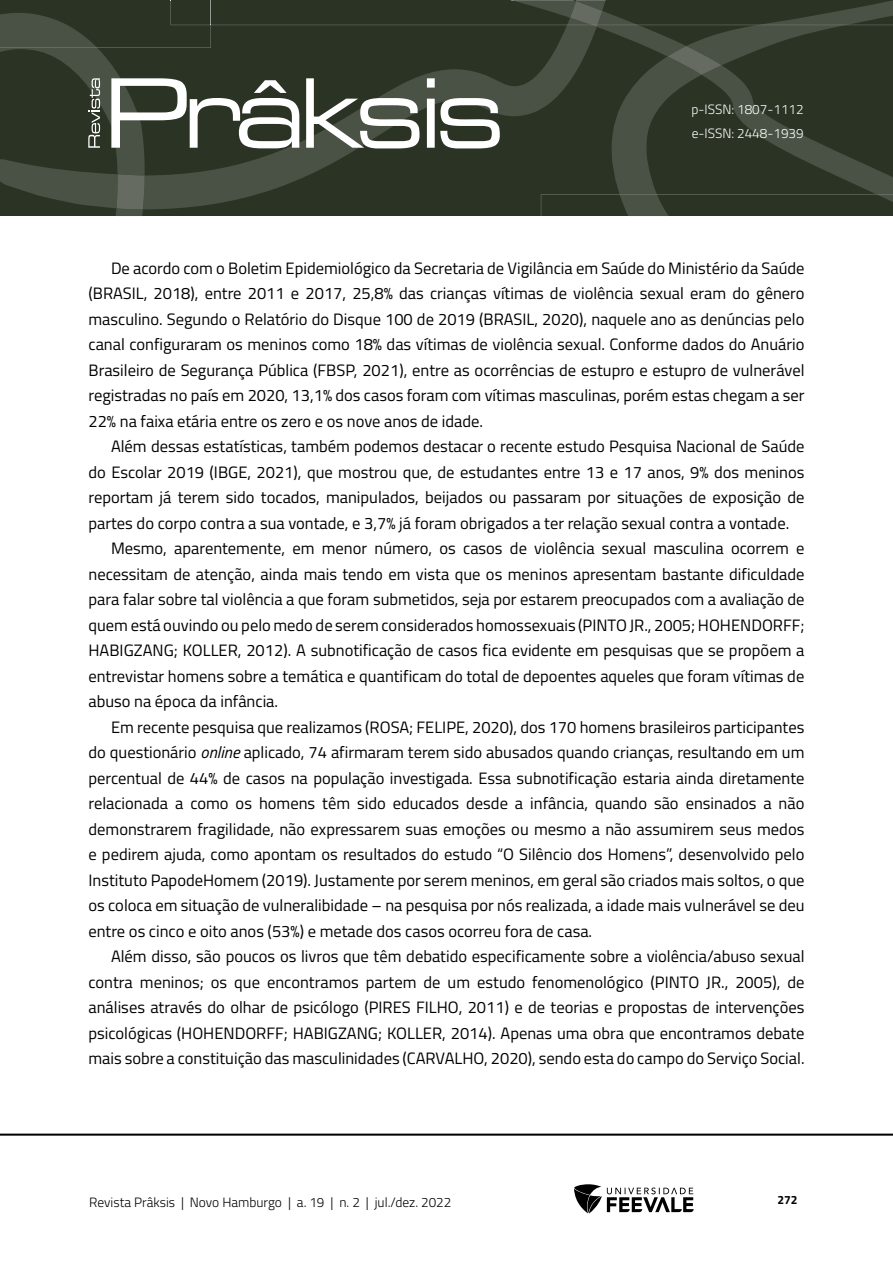
<style>
.page{position:relative;width:893px;height:1263px;background:#fff}
.page>*{position:absolute;margin:0;border:0;box-sizing:border-box;transform-origin:0 0}
.Corpo_de_texto{font:16.5px/25.5px "Titillium Web";color:#000;text-align:justify}
.t1{font:300 13.5px "Titillium Web";color:#000}
.t2{font:300 13.5px/24px "Titillium Web";color:#fff}
.t3{font:700 12px "Titillium Web";color:#000}
.s1{font-style:italic}
</style>
<div class="page">
<hr style="left:0;top:1133px;width:893px;height:3px;background:#000">
<svg style="left:574px;top:1184px;width:120px;height:29px"></svg>
<svg style="left:0;top:0;width:893px;height:216px;background:#3c4436"></svg>
<p class="t2" style="left:691px;top:97px;width:114px">p-ISSN: 1807-1112 e-ISSN: 2448-1939</p>
<p class="Corpo_de_texto" style="left:88px;top:254px;width:717px;text-indent:22px">De acordo com o Boletim Epidemiológico da Secretaria de Vigilância em Saúde do Ministério da Saúde (BRASIL, 2018), entre 2011 e 2017, 25,8% das crianças vítimas de violência sexual eram do gênero masculino. Segundo o Relatório do Disque 100 de 2019 (BRASIL, 2020), naquele ano as denúncias pelo canal configuraram os meninos como 18% das vítimas de violência sexual. Conforme dados do Anuário Brasileiro de Segurança Pública (FBSP, 2021), entre as ocorrências de estupro e estupro de vulnerável registradas no país em 2020, 13,1% dos casos foram com vítimas masculinas, porém estas chegam a ser 22% na faixa etária entre os zero e os nove anos de idade.</p>
<p class="Corpo_de_texto" style="left:88px;top:433px;width:717px;text-indent:22px">Além dessas estatísticas, também podemos destacar o recente estudo Pesquisa Nacional de Saúde do Escolar 2019 (IBGE, 2021), que mostrou que, de estudantes entre 13 e 17 anos, 9% dos meninos reportam já terem sido tocados, manipulados, beijados ou passaram por situações de exposição de partes do corpo contra a sua vontade, e 3,7% já foram obrigados a ter relação sexual contra a vontade.</p>
<p class="Corpo_de_texto" style="left:88px;top:535px;width:717px;text-indent:22px">Mesmo, aparentemente, em menor número, os casos de violência sexual masculina ocorrem e necessitam de atenção, ainda mais tendo em vista que os meninos apresentam bastante dificuldade para falar sobre tal violência a que foram submetidos, seja por estarem preocupados com a avaliação de quem está ouvindo ou pelo medo de serem considerados homossexuais (PINTO JR., 2005; HOHENDORFF; HABIGZANG; KOLLER, 2012). A subnotificação de casos fica evidente em pesquisas que se propõem a entrevistar homens sobre a temática e quantificam do total de depoentes aqueles que foram vítimas de abuso na época da infância.</p>
<p class="Corpo_de_texto" style="left:88px;top:713px;width:718px;text-indent:22px">Em recente pesquisa que realizamos (ROSA; FELIPE, 2020), dos 170 homens brasileiros participantes do questionário <span class="s1">online</span> aplicado, 74 afirmaram terem sido abusados quando crianças, resultando em um percentual de 44% de casos na população investigada. Essa subnotificação estaria ainda diretamente relacionada a como os homens têm sido educados desde a infância, quando são ensinados a não demonstrarem fragilidade, não expressarem suas emoções ou mesmo a não assumirem seus medos e pedirem ajuda, como apontam os resultados do estudo “O Silêncio dos Homens”, desenvolvido pelo Instituto PapodeHomem (2019). Justamente por serem meninos, em geral são criados mais soltos, o que os coloca em situação de vulneralibidade – na pesquisa por nós realizada, a idade mais vulnerável se deu entre os cinco e oito anos (53%) e metade dos casos ocorreu fora de casa.</p>
<p class="Corpo_de_texto" style="left:88px;top:943px;width:717px;text-indent:22px">Além disso, são poucos os livros que têm debatido especificamente sobre a violência/abuso sexual contra meninos; os que encontramos partem de um estudo fenomenológico (PINTO JR., 2005), de análises através do olhar de psicólogo (PIRES FILHO, 2011) e de teorias e propostas de intervenções psicológicas (HOHENDORFF; HABIGZANG; KOLLER, 2014). Apenas uma obra que encontramos debate mais sobre a constituição das masculinidades (CARVALHO, 2020), sendo esta do campo do Serviço Social.</p>
<p class="t1" style="left:89px;top:1192px;width:364px">Revista Prâksis | Novo Hamburgo | a. 19 | n. 2 | jul./dez. 2022</p>
<p class="t3" style="left:777px;top:1190px;width:22px">272</p>
</div>
